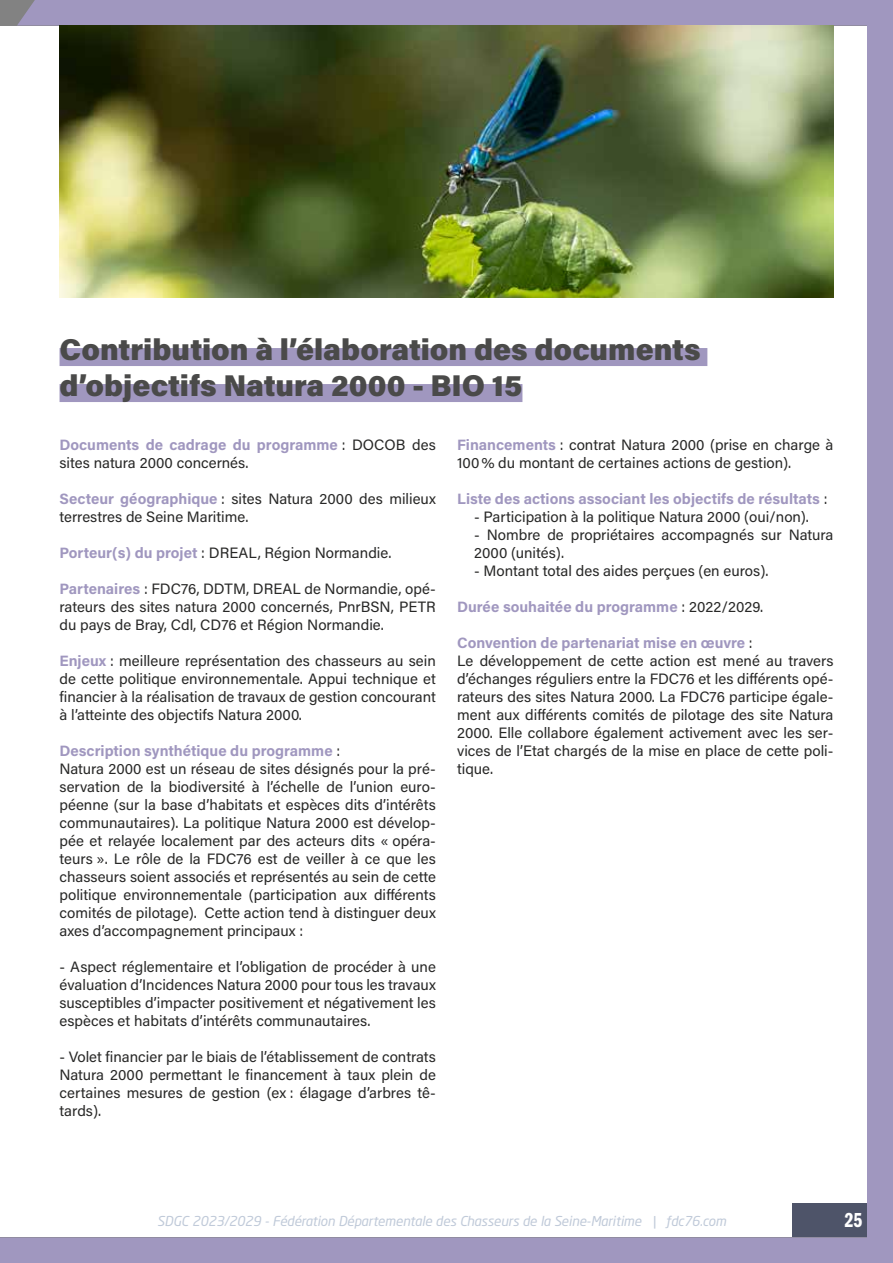
<style>
.page{position:relative;width:893px;height:1263px;background:#fff}
.page>*{position:absolute;margin:0;border:0;box-sizing:border-box;transform-origin:0 0}
.t1{font:900 30px/36px "Acumin Pro";color:#4a4a49}
.t2{font:21px "Franklin Gothic URW Com Dem";color:#fff}
.t3{font:15px/18px "Acumin Pro";color:#282827}
.t4{font:700 15px "Acumin Pro";color:#a097bf}
.t5{font:italic 13.5px "Neo Sans W1 G";letter-spacing:-.01em;color:#c0cad9}
.s1{font-weight:700;color:#a097bf}
.s2{font-weight:400;color:#282827}
</style>
<div class="page">
<div style="left:793px;top:1203px;width:100px;height:34px;background:#4e5469"></div>
<div style="left:17px;top:0;width:850px;height:26px;background:#a097bf"></div>
<div style="left:0;top:1237px;width:867px;height:26px;background:#a097bf"></div>
<div style="left:867px;top:0;width:26px;height:1263px;background:#a097bf"></div>
<div style="left:60px;top:348px;width:647px;height:18px;background:#a097bf"></div>
<div style="left:60px;top:384px;width:462px;height:18px;background:#a097bf"></div>
<img style="left:60px;top:26px;width:773px;height:272px">
<h1 class="t1" style="left:60px;top:330px;width:643px">Contribution à l’élaboration des documents d’objectifs Natura 2000 - BIO 15</h1>
<p class="t3" style="left:60px;top:435px;width:378px"><span class="s1">Documents de cadrage du programme</span> : DOCOB des sites natura 2000 concernés.</p>
<p class="t3" style="left:60px;top:489px;width:378px"><span class="s1">Secteur géographique</span> : sites Natura 2000 des milieux terrestres de Seine Maritime.</p>
<p class="t3" style="left:60px;top:543px;width:333px"><span class="s1">Porteur(s) du projet</span> : DREAL, Région Normandie.</p>
<p class="t3" style="left:60px;top:579px;width:378px;text-align:justify"><span class="s1">Partenaires</span> : FDC76, DDTM, DREAL de Normandie, opé&shy;rateurs des sites natura 2000 concernés, PnrBSN, PETR du pays de Bray, Cdl, CD76 et Région Normandie.</p>
<p class="t3" style="left:60px;top:651px;width:378px;text-align:justify"><span class="s1">Enjeux</span> : meilleure représentation des chasseurs au sein de cette politique environnementale. Appui technique et financier à la réalisation de travaux de gestion concourant à l’atteinte des objectifs Natura 2000.</p>
<p class="t3" style="left:60px;top:741px;width:378px"><span class="s1">Description synthétique du programme</span> :<br>Natura 2000 est un réseau de sites désignés pour la pré&shy;servation de la biodiversité à l’échelle de l’union euro&shy;péenne (sur la base d’habitats et espèces dits d’intérêts communautaires). La politique Natura 2000 est dévelop&shy;pée et relayée localement par des acteurs dits « opéra&shy;teurs ». Le rôle de la FDC76 est de veiller à ce que les chasseurs soient associés et représentés au sein de cette politique environnementale (participation aux différents comités de pilotage). Cette action tend à distinguer deux axes d’accompagnement principaux :</p>
<p class="t3" style="left:60px;top:957px;width:378px;text-align:justify">- Aspect réglementaire et l’obligation de procéder à une évaluation d’Incidences Natura 2000 pour tous les travaux susceptibles d’impacter positivement et négativement les espèces et habitats d’intérêts communautaires.</p>
<p class="t3" style="left:60px;top:1047px;width:378px;text-align:justify">- Volet financier par le biais de l’établissement de contrats Natura 2000 permettant le financement à taux plein de certaines mesures de gestion (ex : élagage d’arbres tê&shy;tards).</p>
<p class="t3" style="left:457px;top:435px;width:378px"><span class="s1">Financements</span> : contrat Natura 2000 (prise en charge à<br>100% du montant de certaines actions de gestion).</p>
<p class="t4" style="left:457px;top:488px;width:372px">Liste des actions associant les objectifs de résultats <span class="s2">:</span></p>
<p class="t3" style="left:474px;top:507px;width:336px">- Participation à la politique Natura 2000 (oui/non).</p>
<p class="t3" style="left:474px;top:525px;width:361px">- Nombre de propriétaires accompagnés sur Natura<br>2000 (unités).</p>
<p class="t3" style="left:474px;top:561px;width:296px">- Montant total des aides perçues (en euros).</p>
<p class="t4" style="left:457px;top:596px;width:308px">Durée souhaitée du programme <span class="s2">: 2022/2029.</span></p>
<p class="t3" style="left:457px;top:633px;width:378px"><span class="s1">Convention de partenariat mise en œuvre</span> :<br>Le développement de cette action est mené au travers d’échanges réguliers entre la FDC76 et les différents opé&shy;rateurs des sites Natura 2000. La FDC76 participe égale&shy;ment aux différents comités de pilotage des site Natura 2000. Elle collabore également activement avec les ser&shy;vices de l’Etat chargés de la mise en place de cette poli&shy;tique.</p>
<p class="t5" style="left:157px;top:1213px;width:570px">SDGC 2023/2029 - Fédération Départementale des Chasseurs de la Seine-Maritime | fdc76.com</p>
<h2 class="t2" style="left:845px;top:1206px;width:19px">25</h2>
</div>
